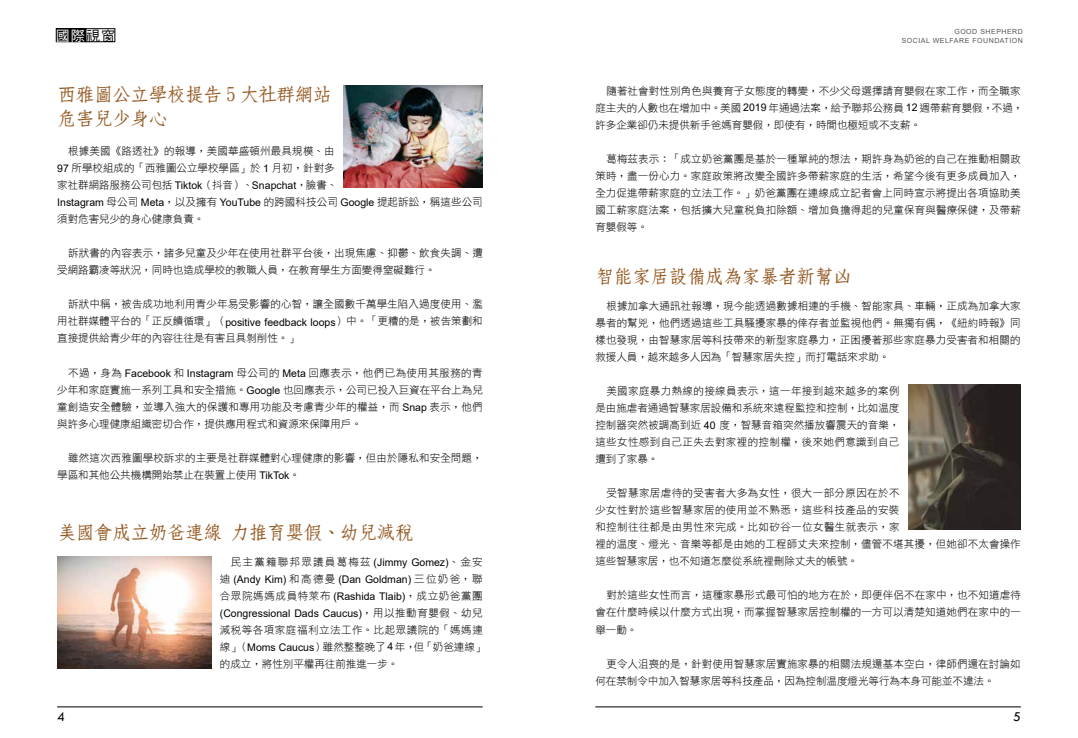
<style>
.page{position:relative;width:1078px;height:738px;background:#fff}
.page>*{position:absolute;margin:0;border:0;box-sizing:border-box;transform-origin:0 0}
.t1{font:19px/24px "DF Fang Song W6 HK BF";letter-spacing:-.04em;color:#955a23}
.t2{font:14px "DF Hei Md HK BF";color:#fff}
.t3{font:14px "Tw Cen";color:#000}
.t4{font:10.5px/17px "DF Hei Lt HK BF";letter-spacing:.01em;color:#000}
.t5{font:10.5px/17px "DF Hei Lt HK BF";letter-spacing:.035em;color:#000}
.t6{font:10.5px "Arial";color:#000}
.t7{font:10.5px "DF Hei Lt HK BF";letter-spacing:.06em;color:#000}
.t8{font:10.5px "DF Hei Lt HK BF";letter-spacing:.12em;color:#000}
.t9{font:7px "Arial";letter-spacing:.075em;color:#595757}
.s1{color:#000}
.s2{font-family:"Arial"}
.s3{font-family:"DF Hei Lt HK BF"}
</style>
<div class="page">
<div style="left:591px;top:700px;width:433px;height:11px;background:#000;opacity:.3"></div>
<hr style="left:595px;top:706px;width:425px;height:1px;background:#000">
<div style="left:53px;top:700px;width:433px;height:11px;background:#000;opacity:.3"></div>
<hr style="left:57px;top:706px;width:425px;height:1px;background:#000">
<div style="left:56px;top:29px;width:30px;height:13px;background:#000"></div>
<img style="left:343px;top:85px;width:140px;height:102px">
<img style="left:908px;top:384px;width:112px;height:145px">
<img style="left:57px;top:556px;width:154px;height:112px">
<h2 class="t2" style="left:56px;top:28px;width:61px">國際<span class="s1">視窗</span></h2>
<p class="t9" style="left:901px;top:36px;width:123px">SOCIAL WELFARE FOUNDATION</p>
<p class="t9" style="left:954px;top:27px;width:70px">GOOD SHEPHERD</p>
<h1 class="t1" style="left:57px;top:83px;width:276px">西雅圖公立學校提告 5 大社群網站危害兒少身心</h1>
<p class="t4" style="left:57px;top:142px;width:281px;text-indent:11px">根據美國《路透社》的報導，美國華盛頓州最具規模、由<br><span class="s2">97</span> 所學校組成的「西雅圖公立學校學區」於 <span class="s2">1</span> 月初，針對多家社群網路服務公司包括 <span class="s2">Tiktok</span>（抖音）、<span class="s2">Snapchat</span>，臉書、</p>
<p class="t6" style="left:57px;top:195px;width:427px">Instagram <span class="s3">母公司</span> Meta<span class="s3">，以及擁有</span> YouTube <span class="s3">的跨國科技公司</span> Google <span class="s3">提起訴訟，稱這些公司</span></p>
<p class="t4" style="left:57px;top:210px;width:148px">須對危害兒少的身心健康負責。</p>
<p class="t4" style="left:57px;top:244px;width:427px;text-indent:11px">訴狀書的內容表示，諸多兒童及少年在使用社群平台後，出現焦慮、抑鬱、飲食失調、遭受網路霸凌等狀況，同時也造成學校的教職人員，在教育學生方面變得窒礙難行。</p>
<p class="t4" style="left:57px;top:295px;width:427px;text-align:justify;text-indent:11px">訴狀中稱，被告成功地利用青少年易受影響的心智，讓全國數千萬學生陷入過度使用、濫用社群媒體平台的「正反饋循環」（<span class="s2">positive feedback loops</span>）中。「更糟的是，被告策劃和直接提供給青少年的內容往往是有害且具剝削性。」</p>
<p class="t4" style="left:57px;top:363px;width:427px;text-align:justify;text-indent:11px">不過，身為 <span class="s2">Facebook</span> 和 <span class="s2">Instagram</span> 母公司的 <span class="s2">Meta</span> 回應表示，他們已為使用其服務的青少年和家庭實施一系列工具和安全措施。<span class="s2">Google</span> 也回應表示，公司已投入巨資在平台上為兒童創造安全體驗，並導入強大的保護和專用功能及考慮青少年的權益，而 <span class="s2">Snap</span> 表示，他們與許多心理健康組織密切合作，提供應用程式和資源來保障用戶。</p>
<p class="t4" style="left:57px;top:448px;width:427px;text-indent:11px">雖然這次西雅圖學校訴求的主要是社群媒體對心理健康的影響，但由於隱私和安全問題，學區和其他公共機構開始禁止在裝置上使用 <span class="s2">TikTok</span>。</p>
<h1 class="t1" style="left:57px;top:520px;width:358px">美國會成立奶爸連線 力推育嬰假、幼兒減稅</h1>
<p class="t8" style="left:231px;top:555px;width:253px">民主黨籍聯邦眾議員葛梅茲 <span class="s2">(Jimmy Gomez)</span>、金安</p>
<p class="t6" style="left:220px;top:571px;width:264px"><span class="s3">迪</span> (Andy Kim) <span class="s3">和高德曼</span> (Dan Goldman) <span class="s3">三位奶爸，聯</span></p>
<p class="t7" style="left:220px;top:589px;width:264px">合眾院媽媽成員特萊布 <span class="s2">(Rashida Tlaib)</span>，成立奶爸黨團</p>
<p class="t6" style="left:220px;top:605px;width:264px">(Congressional Dads Caucus)<span class="s3">，用以推動育嬰假、幼兒</span></p>
<p class="t4" style="left:220px;top:620px;width:267px">減稅等各項家庭福利立法工作。比起眾議院的「媽媽連線」（<span class="s2">Moms Caucus</span>）雖然整整晚了<span class="s2">4</span>年，但「奶爸連線」的成立，將性別平權再往前推進一步。</p>
<p class="t4" style="left:595px;top:82px;width:429px;text-indent:11px">隨著社會對性別角色與養育子女態度的轉變，不少父母選擇請育嬰假在家工作，而全職家庭主夫的人數也在增加中。美國 <span class="s2">2019</span> 年通過法案，給予聯邦公務員 <span class="s2">12</span> 週帶薪育嬰假，不過，許多企業卻仍未提供新手爸媽育嬰假，即使有，時間也極短或不支薪。</p>
<p class="t4" style="left:595px;top:150px;width:427px;text-align:justify;text-indent:11px">葛梅茲表示：「成立奶爸黨團是基於一種單純的想法，期許身為奶爸的自己在推動相關政策時，盡一份心力。家庭政策將改變全國許多帶薪家庭的生活，希望今後有更多成員加入，全力促進帶薪家庭的立法工作。」奶爸黨團在連線成立記者會上同時宣示將提出各項協助美國工薪家庭法案，包括擴大兒童稅負扣除額、增加負擔得起的兒童保育與醫療保健，及帶薪育嬰假等。</p>
<h1 class="t1" style="left:595px;top:264px;width:258px">智能家居設備成為家暴者新幫凶</h1>
<p class="t4" style="left:595px;top:297px;width:427px;text-align:justify;text-indent:11px">根據加拿大通訊社報導，現今能透過數據相連的手機、智能家具、車輛，正成為加拿大家暴者的幫兇，他們透過這些工具騷擾家暴的倖存者並監視他們。無獨有偶，《紐約時報》同樣也發現，由智慧家居等科技帶來的新型家庭暴力，正困擾著那些家庭暴力受害者和相關的救援人員，越來越多人因為「智慧家居失控」而打電話來求助。</p>
<p class="t4" style="left:595px;top:382px;width:305px;text-align:justify;text-indent:11px">美國家庭暴力熱線的接線員表示，這一年接到越來越多的案例是由施虐者通過智慧家居設備和系統來遠程監控和控制，比如溫度控制器突然被調高到近 <span class="s2">40</span> 度，智慧音箱突然播放響震天的音樂，這些女性感到自己正失去對家裡的控制權，後來她們意識到自己遭到了家暴。</p>
<p class="t5" style="left:595px;top:484px;width:427px;text-indent:11px">受智慧家居虐待的受害者大多為女性，很大一部分原因在於不<br>少女性對於這些智慧家居的使用並不熟悉，這些科技產品的安裝<br>和控制往往都是由男性來完成。比如矽谷一位女醫生就表示，家<br>裡的溫度、燈光、音樂等都是由她的工程師丈夫來控制，儘管不堪其擾，但她卻不太會操作這些智慧家居，也不知道怎麼從系統裡刪除丈夫的帳號。</p>
<p class="t4" style="left:595px;top:586px;width:427px;text-align:justify;text-indent:11px">對於這些女性而言，這種家暴形式最可怕的地方在於，即便伴侶不在家中，也不知道虐待會在什麼時候以什麼方式出現，而掌握智慧家居控制權的一方可以清楚知道她們在家中的一舉一動。</p>
<p class="t4" style="left:595px;top:654px;width:427px;text-indent:11px">更令人沮喪的是，針對使用智慧家居實施家暴的相關法規還基本空白，律師們還在討論如何在禁制令中加入智慧家居等科技產品，因為控制溫度燈光等行為本身可能並不違法。</p>
<h2 class="t3" style="left:57px;top:707px;width:9px">4</h2>
<h2 class="t3" style="left:1012px;top:707px;width:9px">5</h2>
</div>
